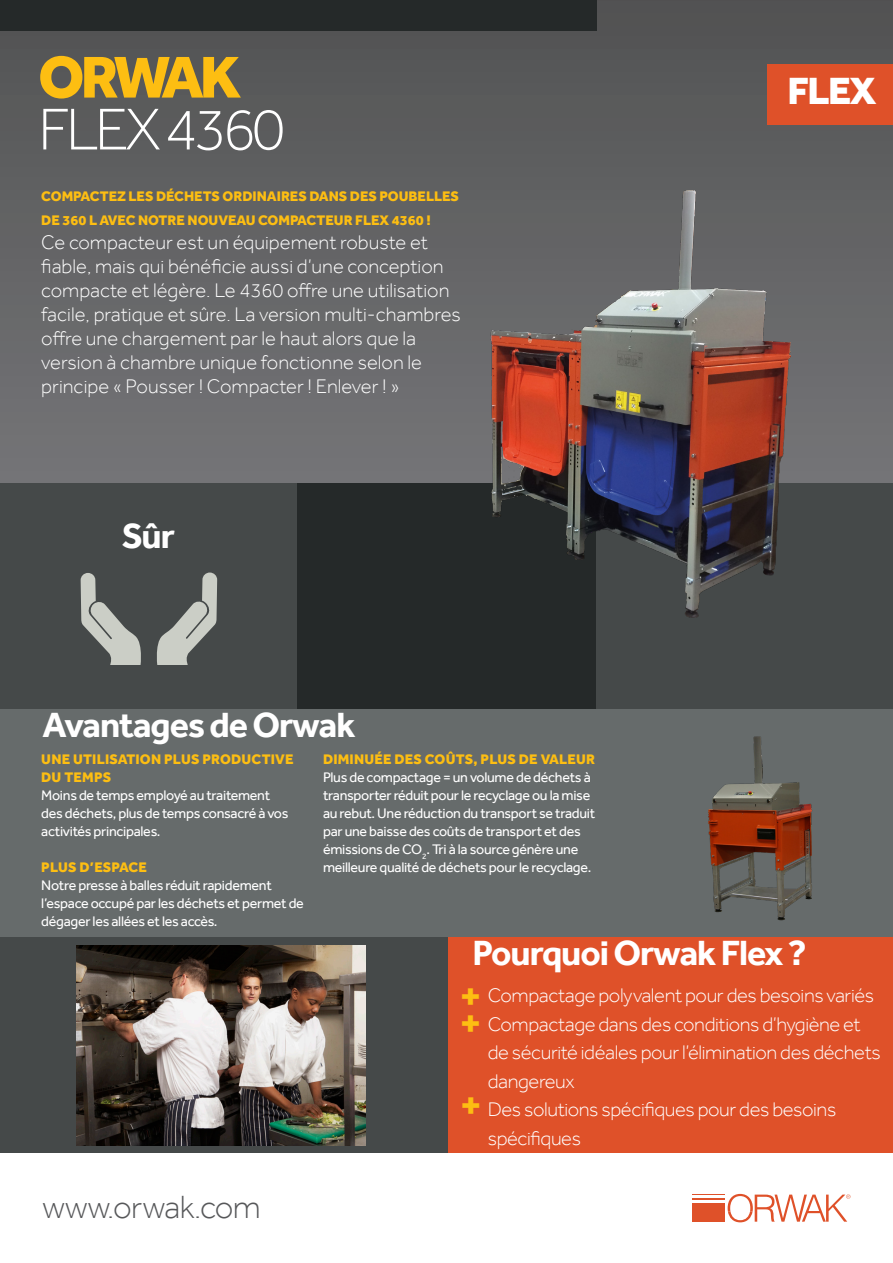
<style>
.page{position:relative;width:893px;height:1263px;background:#fff}
.page>*{position:absolute;margin:0;border:0;box-sizing:border-box;transform-origin:0 0}
.t1{font:300 60.9px "Effra";letter-spacing:-.065em;color:#fff}
.t2{font:800 60.9px "Effra";letter-spacing:-.075em;color:#fdbe12}
.t3{font:700 42px "Effra";color:#fdbe12}
.t4{font:800 39px "Effra";color:#fff}
.t5{font:700 36px "Effra";letter-spacing:-.03em;color:#fff}
.t6{font:300 33px "Effra";letter-spacing:-.02em;color:#57585a}
.t7{font:300 20.25px/24px "Effra";color:#fff}
.t8{font:300 20.25px/28.5px "Effra";letter-spacing:-.02em;color:#fff}
.t9{font:14.25px/18px "Effra";letter-spacing:-.02em;color:#fff}
.t10{font:800 14.25px/18px "Effra";color:#fdbe12}
</style>
<div class="page">
<div style="left:0;top:0;width:893px;height:486px;background:linear-gradient(to bottom,#525252,#757578)"></div>
<div style="left:0;top:483px;width:298px;height:252px;background:#454949"></div>
<div style="left:596px;top:483px;width:297px;height:252px;background:#454949"></div>
<div style="left:298px;top:483px;width:298px;height:252px;background:#252929"></div>
<div style="left:446px;top:937px;width:447px;height:215px;background:#df5129"></div>
<div style="left:0;top:709px;width:596px;height:228px;background:#666b6b"></div>
<div style="left:0;top:0;width:596px;height:31px;background:#252929"></div>
<div style="left:767px;top:65px;width:126px;height:60px;background:#df5129"></div>
<div style="left:0;top:937px;width:448px;height:215px;background:#454949"></div>
<img style="left:77px;top:945px;width:289px;height:200px">
<div style="left:596px;top:709px;width:297px;height:228px;background:#666b6b"></div>
<div style="left:692px;top:1212px;width:33px;height:9px;background:#df5129"></div>
<div style="left:692px;top:1207px;width:33px;height:5px;background:#df5129"></div>
<hr style="left:692px;top:1203px;width:33px;height:3px;background:#df5129">
<hr style="left:692px;top:1199px;width:33px;height:1px;background:#df5129">
<hr style="left:692px;top:1195px;width:33px;height:1px;background:#df5129">
<svg style="left:728px;top:1194px;width:122px;height:28px"></svg>
<svg style="left:81px;top:572px;width:136px;height:92px"></svg>
<img style="left:490px;top:190px;width:300px;height:427px">
<img style="left:708px;top:736px;width:104px;height:184px">
<p class="t2" style="left:38px;top:41px;width:205px">ORWAK</p>
<p class="t1" style="left:38px;top:93px;width:249px">FLEX 4360</p>
<p class="t10" style="left:41px;top:184px;width:419px;line-height:24px">COMPACTEZ LES DÉCHETS ORDINAIRES DANS DES POUBELLES<br>DE 360 L AVEC NOTRE NOUVEAU COMPACTEUR FLEX 4360 !</p>
<p class="t7" style="left:41px;top:230px;width:421px">Ce compacteur est un équipement robuste et fiable, mais qui bénéficie aussi d’une conception compacte et légère. Le 4360 offre une utilisation facile, pratique et sûre. La version multi-chambres offre une chargement par le haut alors que la version à chambre unique fonctionne selon le principe « Pousser ! Compacter ! Enlever ! »</p>
<p class="t5" style="left:122px;top:514px;width:54px">Sûr</p>
<p class="t5" style="left:43px;top:704px;width:314px">Avantages de Orwak</p>
<p class="t10" style="left:41px;top:750px;width:254px">UNE UTILISATION PLUS PRODUCTIVE<br>DU TEMPS</p>
<p class="t9" style="left:41px;top:786px;width:249px">Moins de temps employé au traitement des déchets, plus de temps consacré à vos activités principales.</p>
<p class="t10" style="left:41px;top:858px;width:107px">PLUS D’ESPACE</p>
<p class="t9" style="left:41px;top:876px;width:264px">Notre presse à balles réduit rapidement l’espace occupé par les déchets et permet de dégager les allées et les accès.</p>
<p class="t10" style="left:323px;top:750px;width:273px">DIMINUÉE DES COÛTS, PLUS DE VALEUR</p>
<p class="t9" style="left:323px;top:768px;width:274px">Plus de compactage = un volume de déchets à transporter réduit pour le recyclage ou la mise au rebut. Une réduction du transport se traduit par une baisse des coûts de transport et des émissions de CO<sub>2</sub>. Tri à la source génère une meilleure qualité de déchets pour le recyclage.</p>
<p class="t4" style="left:787px;top:67px;width:91px">FLEX</p>
<p class="t6" style="left:43px;top:1187px;width:220px">www.orwak.com</p>
<p class="t5" style="left:473px;top:932px;width:336px">Pourquoi Orwak Flex ?</p>
<p class="t8" style="left:488px;top:981px;width:388px">Compactage polyvalent pour des besoins variés</p>
<p class="t8" style="left:488px;top:1009px;width:395px">Compactage dans des conditions d’hygiène et de sécurité idéales pour l’élimination des déchets dangereux<br>Des solutions spécifiques pour des besoins spécifiques</p>
<p class="t3" style="left:459px;top:971px;width:24px">+</p>
<p class="t3" style="left:459px;top:998px;width:24px">+</p>
<p class="t3" style="left:460px;top:1080px;width:24px">+</p>
</div>
